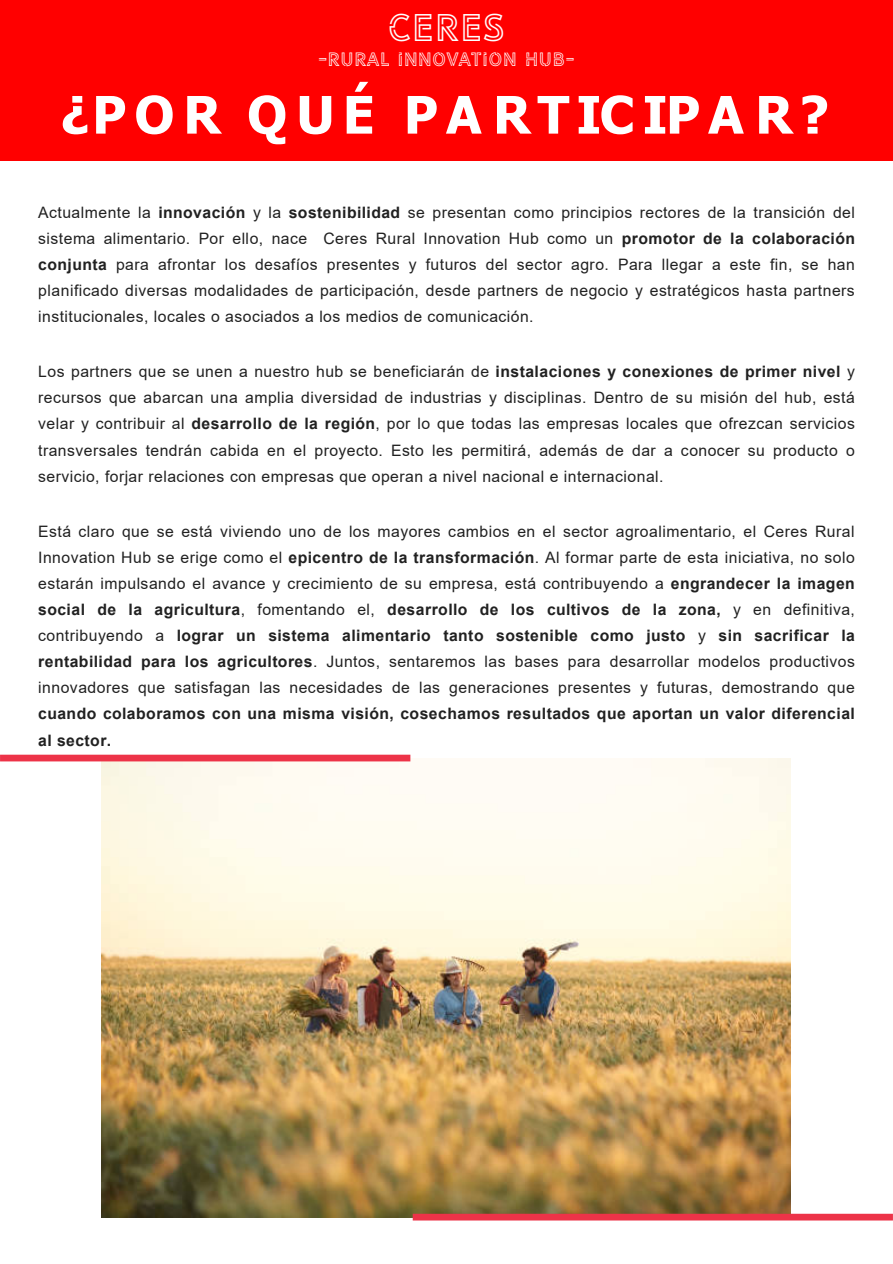
<style>
.page{position:relative;width:893px;height:1264px;background:#fff}
.page>*{position:absolute;margin:0;border:0;box-sizing:border-box;transform-origin:0 0}
.t1{font:700 51.75px "Tahoma";letter-spacing:.16em;color:#fff}
.t2{font:36px "LIBRARY3 AM";color:#fff}
.t3{font:18px "LIBRARY3 AM";color:#fff}
.t4{font:15.75px/26.1px "Arial";letter-spacing:.025em;color:#212121;text-align:justify}
.s1{font-weight:700}
</style>
<div class="page">
<div style="left:0;top:0;width:893px;height:161px;background:#f00"></div>
<img style="left:101px;top:758px;width:689px;height:459px">
<div style="left:0;top:755px;width:410px;height:6px;background:#ed3348"></div>
<div style="left:413px;top:1214px;width:479px;height:6px;background:#ed3348"></div>
<p class="t2" style="left:387px;top:5px;width:119px">CERES</p>
<p class="t3" style="left:318px;top:48px;width:259px">-RURAL INNOVATION HUB-</p>
<h1 class="t1" style="left:61px;top:78px;width:769px">¿POR QUÉ PARTICIPAR?</h1>
<p class="t4" style="left:38px;top:199px;width:818px">Actualmente la <span class="s1">innovación</span> y la <span class="s1">sostenibilidad</span> se presentan como principios rectores de la transición del sistema alimentario. Por ello, nace Ceres Rural Innovation Hub como un <span class="s1">promotor de la colaboración conjunta</span> para afrontar los desafíos presentes y futuros del sector agro. Para llegar a este fin, se han planificado diversas modalidades de participación, desde partners de negocio y estratégicos hasta partners institucionales, locales o asociados a los medios de comunicación.</p>
<p class="t4" style="left:38px;top:359px;width:818px">Los partners que se unen a nuestro hub se beneficiarán de <span class="s1">instalaciones y conexiones de primer nivel</span> y recursos que abarcan una amplia diversidad de industrias y disciplinas. Dentro de su misión del hub, está velar y contribuir al <span class="s1">desarrollo de la región</span>, por lo que todas las empresas locales que ofrezcan servicios transversales tendrán cabida en el proyecto. Esto les permitirá, además de dar a conocer su producto o servicio, forjar relaciones con empresas que operan a nivel nacional e internacional.</p>
<p class="t4" style="left:38px;top:518px;width:818px">Está claro que se está viviendo uno de los mayores cambios en el sector agroalimentario, el Ceres Rural Innovation Hub se erige como el <span class="s1">epicentro de la transformación</span>. Al formar parte de esta iniciativa, no solo estarán impulsando el avance y crecimiento de su empresa, está contribuyendo a <span class="s1">engrandecer la imagen social de la agricultura</span>, fomentando el, <span class="s1">desarrollo de los cultivos de la zona,</span> y en definitiva, contribuyendo a <span class="s1">lograr un sistema alimentario tanto sostenible como justo</span> y <span class="s1">sin sacrificar la rentabilidad para los agricultores</span>. Juntos, sentaremos las bases para desarrollar modelos productivos innovadores que satisfagan las necesidades de las generaciones presentes y futuras, demostrando que <span class="s1">cuando colaboramos con una misma visión, cosechamos resultados que aportan un valor diferencial al sector.</span></p>
</div>
